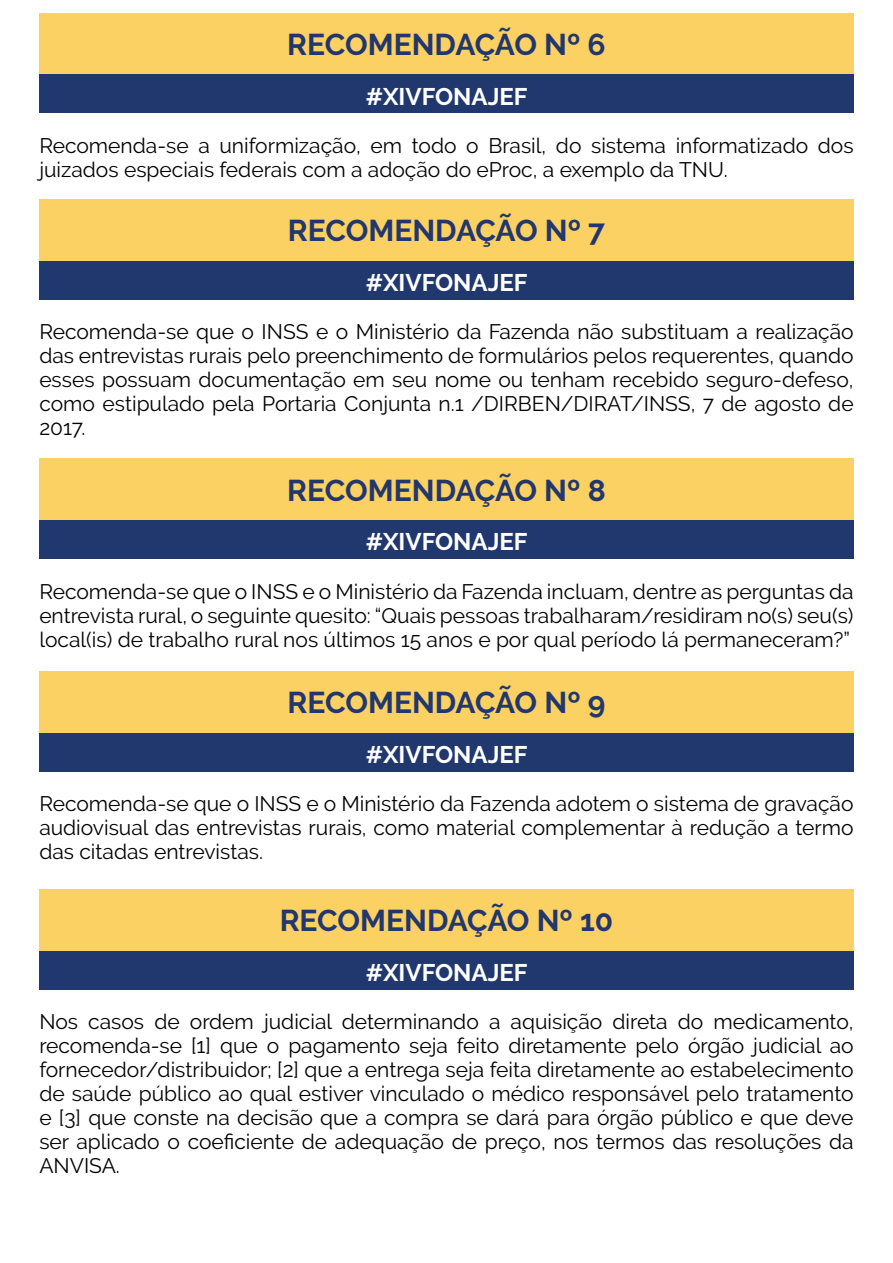
<style>
.page{position:relative;width:893px;height:1263px;background:#fff}
.page>*{position:absolute;margin:0;border:0;box-sizing:border-box;transform-origin:0 0}
.t1{font:700 30px "Raleway";color:#22376d}
.t2{font:700 24px "Raleway";color:#fff}
.t3{font:21px/24px "Raleway";color:#020203;text-align:justify}
</style>
<div class="page">
<div style="left:39px;top:13px;width:815px;height:61px;background:#fcd163"></div>
<div style="left:39px;top:199px;width:815px;height:62px;background:#fcd163"></div>
<div style="left:39px;top:458px;width:815px;height:62px;background:#fcd163"></div>
<div style="left:39px;top:671px;width:815px;height:62px;background:#fcd163"></div>
<div style="left:39px;top:889px;width:815px;height:62px;background:#fcd163"></div>
<div style="left:39px;top:74px;width:815px;height:39px;background:#21386e"></div>
<div style="left:39px;top:261px;width:815px;height:39px;background:#21386e"></div>
<div style="left:39px;top:520px;width:815px;height:39px;background:#21386e"></div>
<div style="left:39px;top:733px;width:815px;height:39px;background:#21386e"></div>
<div style="left:39px;top:951px;width:815px;height:39px;background:#21386e"></div>
<h1 class="t1" style="left:287px;top:27px;width:320px">RECOMENDAÇÃO Nº 6</h1>
<p class="t2" style="left:366px;top:83px;width:163px">#XIVFONAJEF</p>
<p class="t3" style="left:39px;top:134px;width:816px">Recomenda-se a uniformização, em todo o Brasil, do sistema informatizado dos juizados especiais federais com a adoção do eProc, a exemplo da TNU.</p>
<h1 class="t1" style="left:288px;top:214px;width:319px">RECOMENDAÇÃO Nº 7</h1>
<p class="t2" style="left:366px;top:269px;width:163px">#XIVFONAJEF</p>
<p class="t3" style="left:39px;top:320px;width:816px">Recomenda-se que o INSS e o Ministério da Fazenda não substituam a realização das entrevistas rurais pelo preenchimento de formulários pelos requerentes, quando esses possuam documentação em seu nome ou tenham recebido seguro-defeso, como estipulado pela Portaria Conjunta n.1 /DIRBEN/DIRAT/INSS, 7 de agosto de 2017.</p>
<h1 class="t1" style="left:287px;top:473px;width:320px">RECOMENDAÇÃO Nº 8</h1>
<p class="t2" style="left:366px;top:528px;width:163px">#XIVFONAJEF</p>
<p class="t3" style="left:39px;top:579px;width:816px">Recomenda-se que o INSS e o Ministério da Fazenda incluam, dentre as perguntas da entrevista rural, o seguinte quesito: “Quais pessoas trabalharam/residiram no(s) seu(s) local(is) de trabalho rural nos últimos 15 anos e por qual período lá permaneceram?”</p>
<h1 class="t1" style="left:287px;top:686px;width:320px">RECOMENDAÇÃO Nº 9</h1>
<p class="t2" style="left:366px;top:741px;width:163px">#XIVFONAJEF</p>
<p class="t3" style="left:39px;top:792px;width:816px">Recomenda-se que o INSS e o Ministério da Fazenda adotem o sistema de gravação audiovisual das entrevistas rurais, como material complementar à redução a termo das citadas entrevistas.</p>
<h1 class="t1" style="left:280px;top:903px;width:335px">RECOMENDAÇÃO Nº 10</h1>
<p class="t2" style="left:366px;top:959px;width:163px">#XIVFONAJEF</p>
<p class="t3" style="left:39px;top:1010px;width:816px">Nos casos de ordem judicial determinando a aquisição direta do medicamento, recomenda-se [1] que o pagamento seja feito diretamente pelo órgão judicial ao fornecedor/distribuidor; [2] que a entrega seja feita diretamente ao estabelecimento de saúde público ao qual estiver vinculado o médico responsável pelo tratamento e [3] que conste na decisão que a compra se dará para órgão público e que deve ser aplicado o coeficiente de adequação de preço, nos termos das resoluções da ANVISA.</p>
</div>
